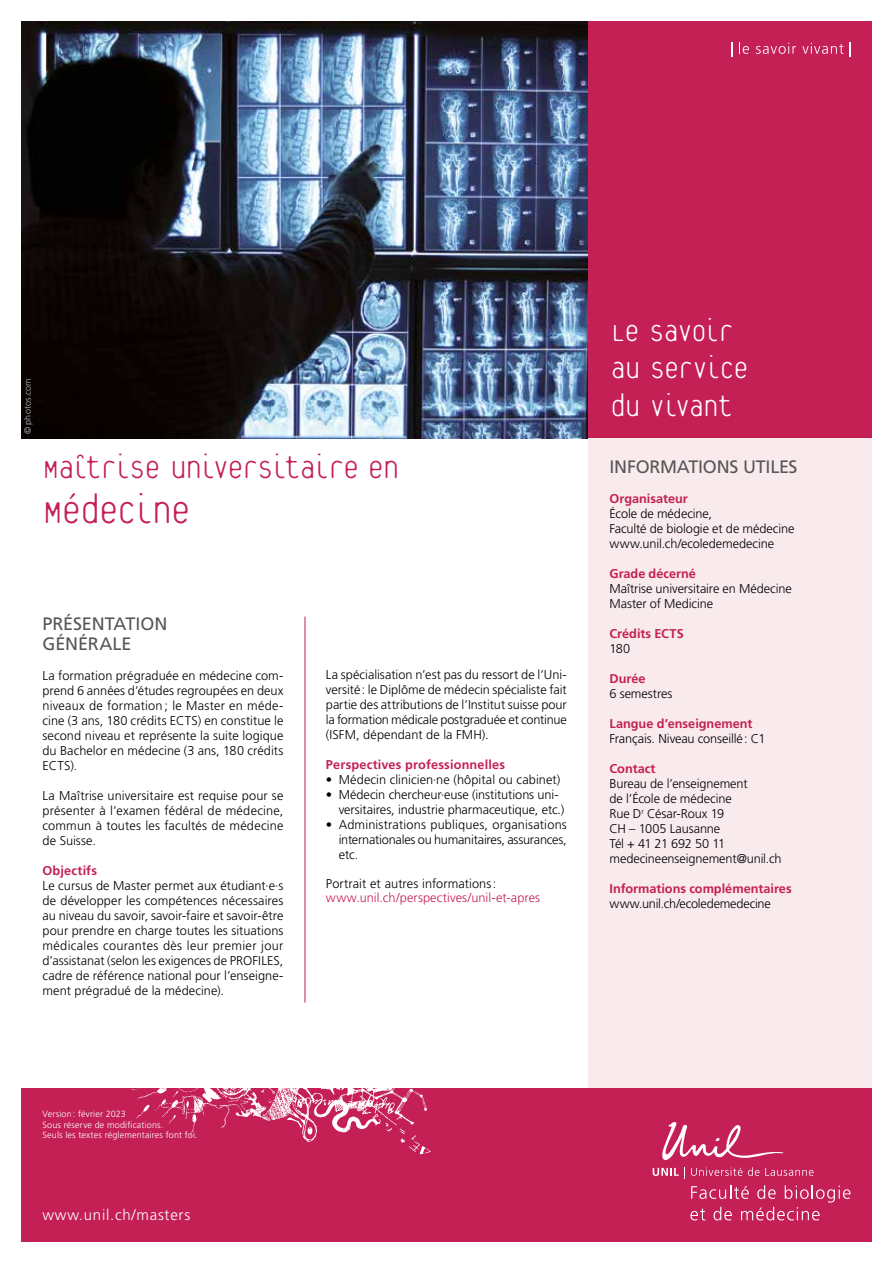
<style>
.page{position:relative;width:893px;height:1263px;background:#fff}
.page>*{position:absolute;margin:0;border:0;box-sizing:border-box;transform-origin:0 0}
.t1{font:100 45px "Platelet OT";letter-spacing:-.05em;color:#c42055}
.t2{font:100 36.75px "Platelet OT";letter-spacing:-.065em;color:#c42055}
.t3{font:100 34.5px/37.5px "Platelet OT";letter-spacing:-.06em;color:#fff}
.t4{font:18px/19.5px "Frutiger LT Std";letter-spacing:-.01em;color:#575756}
.t5{font:300 15px "Frutiger LT Std";letter-spacing:.05em;color:#fff}
.t6{font:300 12.75px/15px "Frutiger LT Std";letter-spacing:-.005em;color:#000;text-align:justify}
.t7{font:700 12.75px "Frutiger LT Std";color:#c42055}
.t8{font:300 12.75px "Frutiger LT Std";letter-spacing:.005em;color:#c42055}
.t9{font:300 9px/10.8px "Frutiger LT Std";letter-spacing:.015em;color:#fff}
.t10{font:300 9px "Frutiger LT Std";letter-spacing:.015em;color:#bcbcbc}
</style>
<div class="page">
<img style="left:21px;top:21px;width:567px;height:417px">
<div style="left:588px;top:21px;width:284px;height:417px;background:#c42055"></div>
<div style="left:588px;top:438px;width:284px;height:651px;background:#f9ebed"></div>
<div style="left:21px;top:1089px;width:851px;height:153px;background:#c42055"></div>
<svg style="left:731px;top:43px;width:1px;height:14px"></svg>
<svg style="left:739px;top:43px;width:10px;height:11px"></svg>
<svg style="left:756px;top:43px;width:40px;height:11px"></svg>
<svg style="left:802px;top:43px;width:41px;height:11px"></svg>
<svg style="left:849px;top:43px;width:1px;height:14px"></svg>
<img style="left:131px;top:1088px;width:305px;height:67px">
<hr style="left:305px;top:617px;width:1px;height:385px;background:#c42055">
<svg style="left:653px;top:1122px;width:161px;height:56px"></svg>
<svg style="left:690px;top:1185px;width:160px;height:35px"></svg>
<p class="t10" style="left:23px;top:434px;width:58px;rotate:-90deg">© photos.com</p>
<h2 class="t2" style="left:43px;top:451px;width:359px">Maîtrise universitaire en</h2>
<h1 class="t1" style="left:43px;top:490px;width:150px">Médecine</h1>
<h3 class="t4" style="left:43px;top:614px;width:126px">PRÉSENTATION<br>GÉNÉRALE</h3>
<p class="t6" style="left:43px;top:668px;width:242px">La formation prégraduée en médecine com&shy;prend 6 années d’études regroupées en deux niveaux de formation ; le Master en méde&shy;cine (3 ans, 180 crédits ECTS) en constitue le second niveau et représente la suite logique du Bachelor en médecine (3 ans, 180 crédits ECTS).</p>
<p class="t6" style="left:43px;top:788px;width:242px">La Maîtrise universitaire est requise pour se présenter à l’examen fédéral de médecine, commun à toutes les facultés de médecine de Suisse.</p>
<p class="t7" style="left:43px;top:863px;width:56px">Objectifs</p>
<p class="t6" style="left:43px;top:878px;width:242px">Le cursus de Master permet aux étudiant·e·s de développer les compétences nécessaires au niveau du savoir, savoir-faire et savoir-être pour prendre en charge toutes les situations médicales courantes dès leur premier jour d’assistanat (selon les exigences de PROFILES, cadre de référence national pour l’enseigne&shy;ment prégradué de la médecine).</p>
<p class="t6" style="left:326px;top:668px;width:242px">La spécialisation n’est pas du ressort de l’Uni&shy;versité: le Diplôme de médecin spécialiste fait partie des attributions de l’Institut suisse pour la formation médicale postgraduée et continue (ISFM, dépendant de la FMH).</p>
<p class="t7" style="left:326px;top:757px;width:181px">Perspectives professionnelles</p>
<p class="t6" style="left:326px;top:772px;width:236px">• Médecin clinicien·ne (hôpital ou cabinet)</p>
<p class="t6" style="left:339px;top:787px;width:227px;text-indent:-13px">• Médecin chercheur·euse (institutions uni&shy;versitaires, industrie pharmaceutique, etc.)</p>
<p class="t6" style="left:339px;top:817px;width:230px;text-indent:-13px">• Administrations publiques, organisations internationales ou humanitaires, assurances, etc.</p>
<p class="t6" style="left:326px;top:876px;width:172px">Portrait et autres informations:</p>
<p class="t8" style="left:326px;top:890px;width:216px">www.unil.ch/perspectives/unil-et-apres</p>
<h3 class="t3" style="left:610px;top:314px;width:140px">Le savoir au service du vivant</h3>
<h3 class="t4" style="left:609px;top:457px;width:190px">INFORMATIONS UTILES</h3>
<p class="t7" style="left:609px;top:491px;width:80px">Organisateur</p>
<p class="t6" style="left:609px;top:506px;width:187px;text-align:left">École de médecine,<br>Faculté de biologie et de médecine www.unil.ch/ecoledemedecine</p>
<p class="t7" style="left:609px;top:566px;width:88px">Grade décerné</p>
<p class="t6" style="left:609px;top:581px;width:184px">Maîtrise universitaire en Médecine<br>Master of Medicine</p>
<p class="t7" style="left:609px;top:626px;width:76px">Crédits ECTS</p>
<p class="t6" style="left:609px;top:641px;width:22px">180</p>
<p class="t7" style="left:609px;top:671px;width:38px">Durée</p>
<p class="t6" style="left:609px;top:686px;width:64px">6 semestres</p>
<p class="t7" style="left:609px;top:716px;width:145px">Langue d’enseignement</p>
<p class="t6" style="left:609px;top:731px;width:158px">Français. Niveau conseillé: C1</p>
<p class="t7" style="left:609px;top:761px;width:48px">Contact</p>
<p class="t6" style="left:609px;top:776px;width:174px;text-align:left">Bureau de l’enseignement<br>de l’École de médecine<br>Rue D<sup>r</sup> César-Roux 19<br>CH – 1005 Lausanne<br>Tél + 41 21 692 50 11 medecineenseignement@unil.ch</p>
<p class="t7" style="left:609px;top:881px;width:184px">Informations complémentaires</p>
<p class="t6" style="left:609px;top:896px;width:163px">www.unil.ch/ecoledemedecine</p>
<p class="t9" style="left:43px;top:1108px;width:157px">Version: février 2023<br>Sous réserve de modifications.<br>Seuls les textes réglementaires font foi.</p>
<p class="t5" style="left:43px;top:1207px;width:149px">www.unil.ch/masters</p>
</div>
